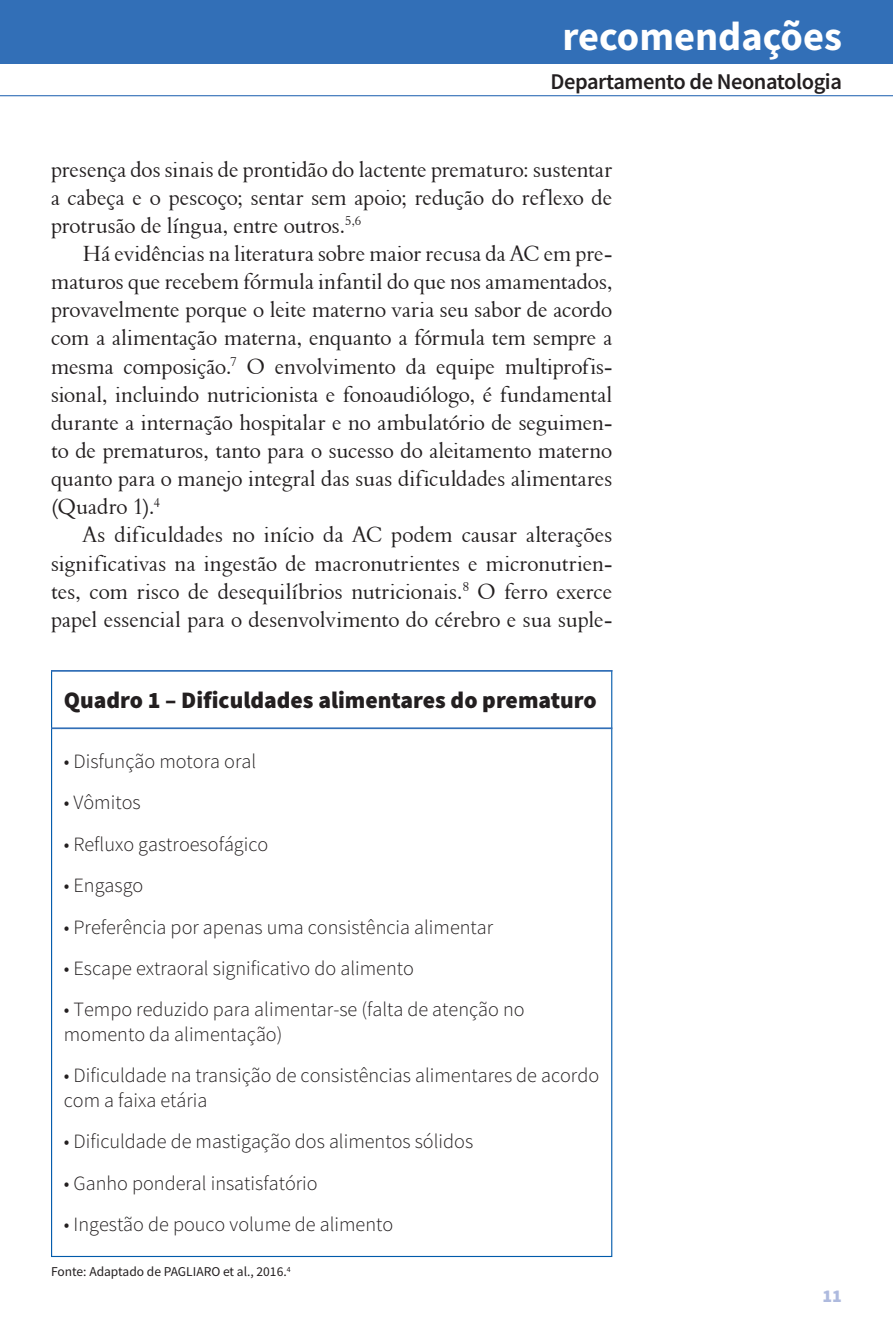
<style>
.page{position:relative;width:893px;height:1340px;background:#fff}
.page>*{position:absolute;margin:0;border:0;box-sizing:border-box;transform-origin:0 0}
.t1{font:700 40.5px "Source Sans Pro";color:#fff}
.t2{font:900 23.62px "Source Sans Pro";color:#231f20}
.texto{font:22.5px/28.1px "Aldine 401 BT Roman A";color:#231f20;text-align:justify;scale:.95 1}
.t3{font:600 22.5px "Source Sans Pro";letter-spacing:-.02em;color:#231f20}
.body{font:300 20.25px/24.8px "Source Sans Pro";color:#231f20}
.t4{font:900 18px "Source Sans Pro";color:#aebade}
.t5{font:13.5px "Source Sans Pro";color:#231f20}
</style>
<div class="page">
<div style="left:0;top:0;width:893px;height:64px;background:#326fb7"></div>
<hr style="left:0;top:95px;width:893px;height:1px;background:#326fb7">
<hr style="left:51px;top:670px;width:561px;height:1px;background:#326fb7">
<hr style="left:51px;top:727px;width:561px;height:2px;background:#326fb7">
<p class="t1" style="left:562px;top:10px;width:281px">recomendações</p>
<p class="t3" style="left:551px;top:66px;width:293px">Departamento de Neonatologia</p>
<p class="texto" style="left:51px;top:155px;width:592px">presença dos sinais de prontidão do lactente prematuro: sustentar a cabeça e o pescoço; sentar sem apoio; redução do reflexo de protrusão de língua, entre outros.<sup>5,6</sup></p>
<p class="texto" style="left:51px;top:239px;width:592px;text-indent:32px">Há evidências na literatura sobre maior recusa da AC em pre&shy;maturos que recebem fórmula infantil do que nos amamentados, provavelmente porque o leite materno varia seu sabor de acordo com a alimentação materna, enquanto a fórmula tem sempre a mesma composição.<sup>7</sup> O envolvimento da equipe multiprofis&shy;sional, incluindo nutricionista e fonoaudiólogo, é fundamental durante a internação hospitalar e no ambulatório de seguimen&shy;to de prematuros, tanto para o sucesso do aleitamento materno quanto para o manejo integral das suas dificuldades alimentares (Quadro 1).<sup>4</sup></p>
<p class="texto" style="left:51px;top:520px;width:592px;text-indent:32px">As dificuldades no início da AC podem causar alterações significativas na ingestão de macronutrientes e micronutrien&shy;tes, com risco de desequilíbrios nutricionais.<sup>8</sup> O ferro exerce papel essencial para o desenvolvimento do cérebro e sua suple-</p>
<p class="t2" style="left:64px;top:683px;width:534px">Quadro 1 – Dificuldades alimentares do prematuro</p>
<p class="body" style="left:64px;top:749px;width:194px">• Disfunção motora oral</p>
<p class="body" style="left:64px;top:790px;width:78px">• Vômitos</p>
<p class="body" style="left:64px;top:831px;width:206px">• Refluxo gastroesofágico</p>
<p class="body" style="left:64px;top:873px;width:81px">• Engasgo</p>
<p class="body" style="left:64px;top:914px;width:431px">• Preferência por apenas uma consistência alimentar</p>
<p class="body" style="left:64px;top:955px;width:352px">• Escape extraoral significativo do alimento</p>
<p class="body" style="left:64px;top:997px;width:462px">• Tempo reduzido para alimentar-se (falta de atenção no momento da alimentação)</p>
<p class="body" style="left:64px;top:1063px;width:537px">• Dificuldade na transição de consistências alimentares de acordo com a faixa etária</p>
<p class="body" style="left:64px;top:1129px;width:411px">• Dificuldade de mastigação dos alimentos sólidos</p>
<p class="body" style="left:64px;top:1170px;width:255px">• Ganho ponderal insatisfatório</p>
<p class="body" style="left:64px;top:1212px;width:331px">• Ingestão de pouco volume de alimento</p>
<p class="t5" style="left:51px;top:1263px;width:241px">Fonte: Adaptado de PAGLIARO et al., 2016.<sup>4</sup></p>
<p class="t4" style="left:822px;top:1283px;width:21px">11</p>
</div>
